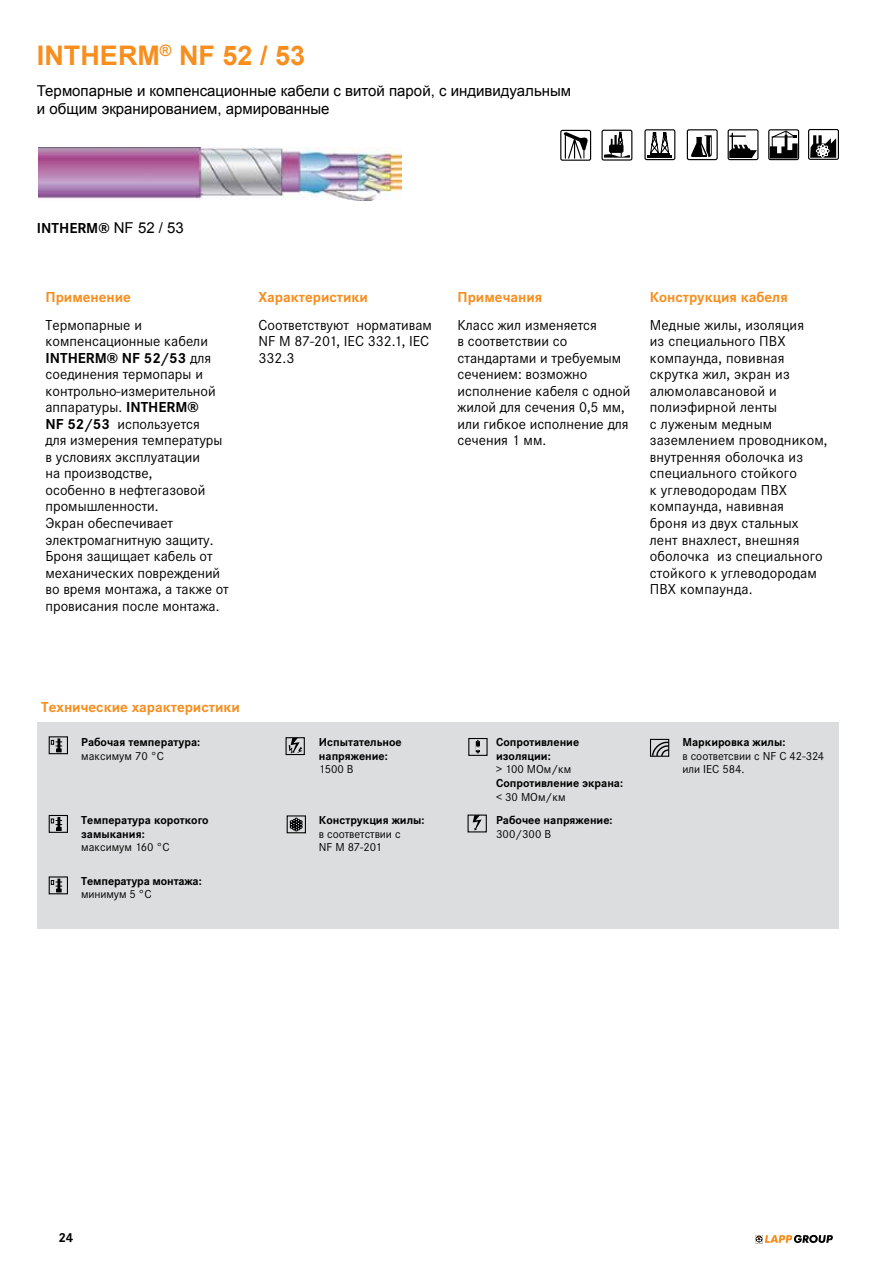
<style>
.page{position:relative;width:893px;height:1263px;background:#fff}
.page>*{position:absolute;margin:0;border:0;box-sizing:border-box;transform-origin:0 0}
.t1{font:700 27px "Arial";color:#f78e1e}
.t2{font:15px/16.5px "Corporate STOT";color:#000}
.t3{font:15px/18px "Arial";color:#000}
.t4{font:700 15px "Corporate STOT";color:#f78e1e}
.t5{font:700 15px "Corporate STOT";color:#000}
.t6{font:700 13.5px "Corporate STOT";color:#000}
.t7{font:700 12px/13.5px "Corporate STOT";color:#000}
.t8{font:12px/13.5px "Corporate STOT";color:#000}
.s1{font-family:"Arial";font-weight:400}
.s2{font-weight:700}
</style>
<div class="page">
<svg style="left:755px;top:1235px;width:78px;height:9px"></svg>
<div style="left:37px;top:722px;width:802px;height:206px;background:#dcddde"></div>
<div style="left:49px;top:736px;width:19px;height:18px;border:1px solid #000"></div>
<svg style="left:51px;top:739px;width:11px;height:13px"></svg>
<div style="left:49px;top:815px;width:19px;height:18px;border:1px solid #000"></div>
<svg style="left:51px;top:817px;width:11px;height:14px"></svg>
<div style="left:49px;top:876px;width:19px;height:18px;border:1px solid #000"></div>
<svg style="left:51px;top:879px;width:11px;height:13px"></svg>
<div style="left:286px;top:737px;width:19px;height:18px;border:1px solid #000"></div>
<svg style="left:289px;top:738px;width:13px;height:15px"></svg>
<div style="left:287px;top:815px;width:19px;height:18px;border:1px solid #000"></div>
<svg style="left:290px;top:818px;width:12px;height:13px"></svg>
<div style="left:650px;top:739px;width:19px;height:18px;border:1px solid #000"></div>
<svg style="left:651px;top:741px;width:19px;height:16px"></svg>
<div style="left:468px;top:738px;width:20px;height:18px;border:1px solid #000"></div>
<svg style="left:475px;top:740px;width:5px;height:13px"></svg>
<div style="left:468px;top:814px;width:19px;height:18px;border:1px solid #000"></div>
<svg style="left:473px;top:815px;width:9px;height:15px"></svg>
<img style="left:38px;top:147px;width:364px;height:53px">
<div style="left:644px;top:129px;width:31px;height:31px;border:1px solid #000;border-radius:2px"></div>
<hr style="left:647px;top:155px;width:25px;height:2px;background:#000">
<svg style="left:650px;top:132px;width:20px;height:23px"></svg>
<div style="left:560px;top:130px;width:31px;height:31px;border:1px solid #000;border-radius:2px"></div>
<svg style="left:562px;top:131px;width:26px;height:29px"></svg>
<div style="left:687px;top:129px;width:31px;height:31px;border:1px solid #000;border-radius:2px"></div>
<svg style="left:691px;top:135px;width:21px;height:22px"></svg>
<div style="left:601px;top:130px;width:31px;height:31px;border:1px solid #000;border-radius:2px"></div>
<svg style="left:604px;top:132px;width:26px;height:26px"></svg>
<svg style="left:727px;top:129px;width:112px;height:32px"></svg>
<h1 class="t1" style="left:37px;top:38px;width:270px">INTHERM<sup>®</sup> NF 52 / 53</h1>
<p class="t3" style="left:37px;top:82px;width:536px">Термопарные и компенсационные кабели с витой парой, с индивидуальным и общим экранированием, армированные</p>
<p class="t5" style="left:37px;top:219px;width:148px">INTHERM® <span class="s1">NF 52 / 53</span></p>
<p class="t4" style="left:45px;top:288px;width:87px">Применение</p>
<p class="t4" style="left:259px;top:288px;width:111px">Характеристики</p>
<p class="t4" style="left:458px;top:288px;width:86px">Примечания</p>
<p class="t4" style="left:650px;top:288px;width:140px">Конструкция кабеля</p>
<p class="t2" style="left:46px;top:317px;width:185px">Термопарные и компенсационные кабели<br><span class="s2">INTHERM® NF 52/53</span> для соединения термопары и контрольно-измерительной аппаратуры. <span class="s2">INTHERM®<br>NF 52/53</span> используется<br>для измерения температуры в условиях эксплуатации<br>на производстве,<br>особенно в нефтегазовой промышленности.<br>Экран обеспечивает электромагнитную защиту.<br>Броня защищает кабель от механических повреждений во время монтажа, а также от провисания после монтажа.</p>
<p class="t2" style="left:259px;top:317px;width:175px">Соответствуют нормативам<br>NF M 87-201, IEC 332.1, IEC<br>332.3</p>
<p class="t2" style="left:458px;top:317px;width:174px">Класс жил изменяется<br>в соответствии со стандартами и требуемым сечением: возможно исполнение кабеля с одной жилой для сечения 0,5 мм, или гибкое исполнение для сечения 1 мм.</p>
<p class="t2" style="left:650px;top:317px;width:179px">Медные жилы, изоляция<br>из специального ПВХ компаунда, повивная скрутка жил, экран из алюмолавсановой и полиэфирной ленты<br>с луженым медным заземлением проводником, внутренняя оболочка из специального стойкого<br>к углеводородам ПВХ компаунда, навивная<br>броня из двух стальных лент внахлест, внешняя оболочка из специального стойкого к углеводородам<br>ПВХ компаунда.</p>
<p class="t4" style="left:41px;top:699px;width:200px">Технические характеристики</p>
<p class="t7" style="left:81px;top:736px;width:120px">Рабочая температура:</p>
<p class="t8" style="left:81px;top:749px;width:84px">максимум 70 °C</p>
<p class="t7" style="left:81px;top:814px;width:129px">Температура короткого замыкания:</p>
<p class="t8" style="left:81px;top:841px;width:90px">максимум 160 °C</p>
<p class="t7" style="left:81px;top:874px;width:122px">Температура монтажа:</p>
<p class="t8" style="left:81px;top:887px;width:72px">минимум 5 °C</p>
<p class="t7" style="left:319px;top:736px;width:84px">Испытательное напряжение:</p>
<p class="t8" style="left:319px;top:763px;width:36px">1500 В</p>
<p class="t7" style="left:319px;top:814px;width:107px">Конструкция жилы:</p>
<p class="t8" style="left:319px;top:827px;width:83px">в соответствии с<br>NF M 87-201</p>
<p class="t7" style="left:496px;top:736px;width:85px">Сопротивление изоляции:</p>
<p class="t8" style="left:496px;top:763px;width:77px">&gt; 100 МОм/км</p>
<p class="t7" style="left:496px;top:776px;width:128px">Сопротивление экрана:</p>
<p class="t8" style="left:496px;top:790px;width:71px">&lt; 30 МОм/км</p>
<p class="t7" style="left:496px;top:814px;width:118px">Рабочее напряжение:</p>
<p class="t8" style="left:496px;top:827px;width:56px">300/300 В</p>
<p class="t7" style="left:682px;top:736px;width:104px">Маркировка жилы:</p>
<p class="t8" style="left:682px;top:749px;width:143px">в соответсвии с NF C 42-324 или IEC 584.</p>
<p class="t6" style="left:58px;top:1229px;width:17px">24</p>
</div>
